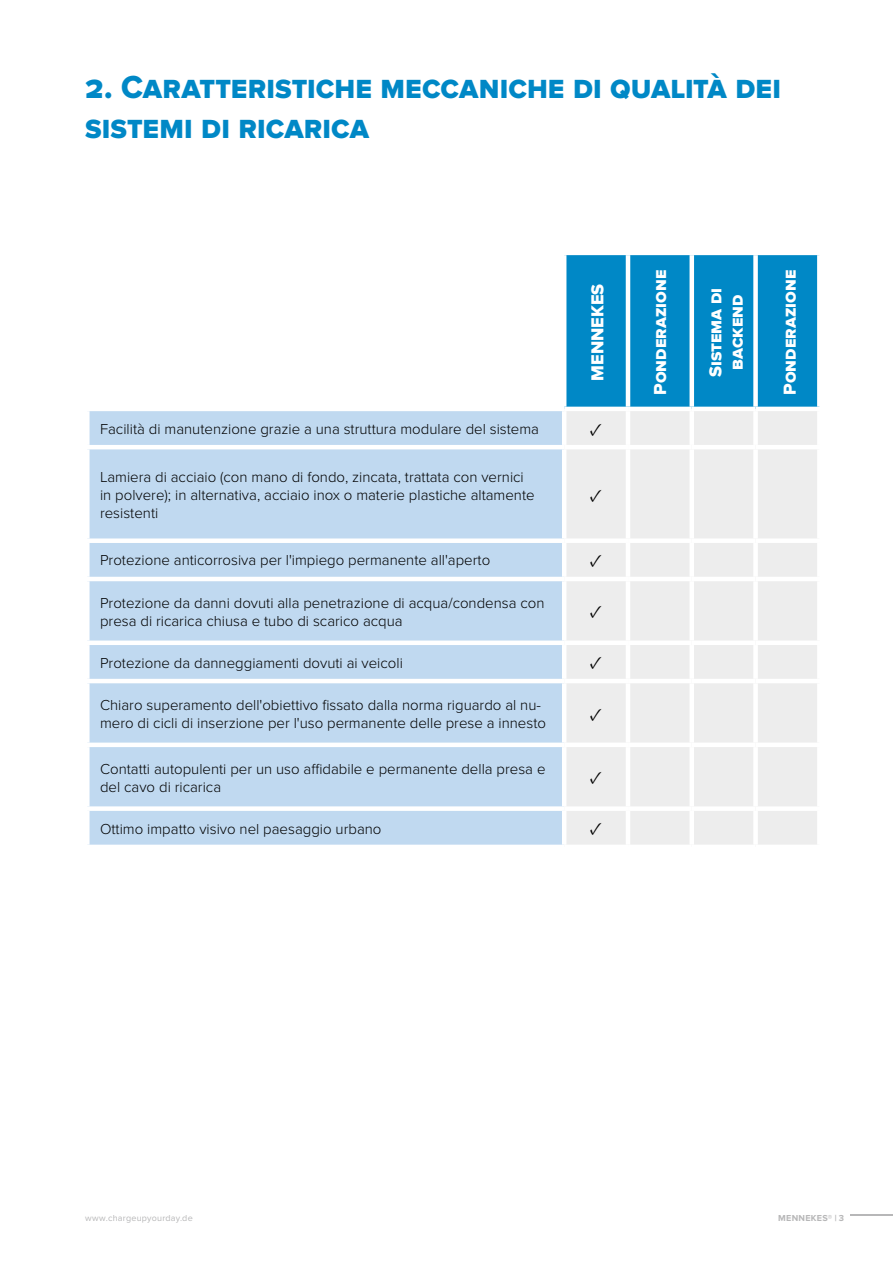
<style>
.page{position:relative;width:893px;height:1263px;background:#fff}
.page>*{position:absolute;margin:0;border:0;box-sizing:border-box;transform-origin:0 0}
.t1{font:33px/39.6px "Proxima Nova S Extrabld";color:#0088c6;scale:.96 1}
.t2{font:18px/21.6px "Proxima Nova S Extrabld";color:#fff;text-align:center}
.t3{font:18px "Minion Pro";color:#000}
.t4{font:300 15px/18px "Proxima Nova";color:#000}
.t5{font:9px "Proxima Nova";letter-spacing:.025em;color:#b7b7b8}
.t6{font:700 9px "Proxima Nova";letter-spacing:.03em;color:#b7b7b8}
</style>
<div class="page">
<hr style="left:850px;top:1215px;width:43px;height:1px;background:#b7b7b8">
<div style="left:566px;top:255px;width:251px;height:152px;background:#0088c6"></div>
<div style="left:90px;top:411px;width:472px;height:434px;background:#c0d9f0"></div>
<div style="left:567px;top:411px;width:250px;height:434px;background:#ededed"></div>
<hr style="left:85px;top:445px;width:479px;height:4px;background:#fff">
<div style="left:85px;top:538px;width:479px;height:5px;background:#fff"></div>
<hr style="left:85px;top:577px;width:479px;height:4px;background:#fff">
<div style="left:85px;top:640px;width:479px;height:5px;background:#fff"></div>
<hr style="left:85px;top:679px;width:479px;height:4px;background:#fff">
<hr style="left:85px;top:743px;width:479px;height:4px;background:#fff">
<div style="left:85px;top:806px;width:479px;height:5px;background:#fff"></div>
<hr style="left:626px;top:255px;width:4px;height:152px;background:#fff">
<div style="left:689px;top:255px;width:5px;height:152px;background:#fff"></div>
<div style="left:753px;top:255px;width:5px;height:152px;background:#fff"></div>
<hr style="left:626px;top:411px;width:4px;height:34px;background:#fff">
<div style="left:689px;top:411px;width:5px;height:34px;background:#fff"></div>
<div style="left:753px;top:411px;width:5px;height:34px;background:#fff"></div>
<hr style="left:626px;top:449px;width:4px;height:89px;background:#fff">
<div style="left:689px;top:449px;width:5px;height:89px;background:#fff"></div>
<div style="left:753px;top:449px;width:5px;height:89px;background:#fff"></div>
<hr style="left:626px;top:543px;width:4px;height:34px;background:#fff">
<div style="left:689px;top:543px;width:5px;height:34px;background:#fff"></div>
<div style="left:753px;top:543px;width:5px;height:34px;background:#fff"></div>
<hr style="left:626px;top:581px;width:4px;height:59px;background:#fff">
<div style="left:689px;top:581px;width:5px;height:59px;background:#fff"></div>
<div style="left:753px;top:581px;width:5px;height:59px;background:#fff"></div>
<hr style="left:626px;top:645px;width:4px;height:34px;background:#fff">
<div style="left:689px;top:645px;width:5px;height:34px;background:#fff"></div>
<div style="left:753px;top:645px;width:5px;height:34px;background:#fff"></div>
<hr style="left:626px;top:683px;width:4px;height:60px;background:#fff">
<div style="left:689px;top:683px;width:5px;height:60px;background:#fff"></div>
<div style="left:753px;top:683px;width:5px;height:60px;background:#fff"></div>
<hr style="left:626px;top:747px;width:4px;height:59px;background:#fff">
<hr style="left:626px;top:811px;width:4px;height:34px;background:#fff">
<div style="left:689px;top:747px;width:5px;height:59px;background:#fff"></div>
<div style="left:689px;top:811px;width:5px;height:34px;background:#fff"></div>
<div style="left:753px;top:747px;width:5px;height:59px;background:#fff"></div>
<div style="left:753px;top:811px;width:5px;height:34px;background:#fff"></div>
<hr style="left:564px;top:445px;width:64px;height:4px;background:#fff">
<hr style="left:628px;top:445px;width:64px;height:4px;background:#fff">
<hr style="left:692px;top:445px;width:64px;height:4px;background:#fff">
<hr style="left:756px;top:445px;width:66px;height:4px;background:#fff">
<div style="left:564px;top:538px;width:64px;height:5px;background:#fff"></div>
<div style="left:628px;top:538px;width:64px;height:5px;background:#fff"></div>
<div style="left:692px;top:538px;width:64px;height:5px;background:#fff"></div>
<div style="left:756px;top:538px;width:66px;height:5px;background:#fff"></div>
<hr style="left:564px;top:577px;width:64px;height:4px;background:#fff">
<hr style="left:628px;top:577px;width:64px;height:4px;background:#fff">
<hr style="left:692px;top:577px;width:64px;height:4px;background:#fff">
<hr style="left:756px;top:577px;width:66px;height:4px;background:#fff">
<div style="left:564px;top:640px;width:64px;height:5px;background:#fff"></div>
<div style="left:628px;top:640px;width:64px;height:5px;background:#fff"></div>
<div style="left:692px;top:640px;width:64px;height:5px;background:#fff"></div>
<div style="left:756px;top:640px;width:66px;height:5px;background:#fff"></div>
<hr style="left:564px;top:679px;width:64px;height:4px;background:#fff">
<hr style="left:628px;top:679px;width:64px;height:4px;background:#fff">
<hr style="left:692px;top:679px;width:64px;height:4px;background:#fff">
<hr style="left:756px;top:679px;width:66px;height:4px;background:#fff">
<hr style="left:564px;top:743px;width:64px;height:4px;background:#fff">
<hr style="left:628px;top:743px;width:64px;height:4px;background:#fff">
<hr style="left:692px;top:743px;width:64px;height:4px;background:#fff">
<hr style="left:756px;top:743px;width:66px;height:4px;background:#fff">
<div style="left:564px;top:806px;width:64px;height:5px;background:#fff"></div>
<div style="left:628px;top:806px;width:64px;height:5px;background:#fff"></div>
<div style="left:692px;top:806px;width:64px;height:5px;background:#fff"></div>
<div style="left:756px;top:806px;width:66px;height:5px;background:#fff"></div>
<h1 class="t1" style="left:85px;top:70px;width:726px">2. Caratteristiche meccaniche di qualità dei sistemi di ricarica</h1>
<p class="t2" style="left:588px;top:381px;width:98px;rotate:-90deg">MENNEKES</p>
<p class="t4" style="left:100px;top:420px;width:441px">Facilità di manutenzione grazie a una struttura modulare del sistema</p>
<p class="t3" style="left:590px;top:417px;width:14px">✓</p>
<p class="t4" style="left:100px;top:468px;width:436px">Lamiera di acciaio (con mano di fondo, zincata, trattata con vernici in polvere); in alternativa, acciaio inox o materie plastiche altamente resistenti</p>
<p class="t3" style="left:590px;top:483px;width:14px">✓</p>
<p class="t4" style="left:100px;top:552px;width:392px">Protezione anticorrosiva per l'impiego permanente all'aperto</p>
<p class="t3" style="left:590px;top:549px;width:14px">✓</p>
<p class="t4" style="left:100px;top:594px;width:446px">Protezione da danni dovuti alla penetrazione di acqua/condensa con presa di ricarica chiusa e tubo di scarico acqua</p>
<p class="t3" style="left:590px;top:600px;width:14px">✓</p>
<p class="t4" style="left:100px;top:654px;width:304px">Protezione da danneggiamenti dovuti ai veicoli</p>
<p class="t3" style="left:590px;top:651px;width:14px">✓</p>
<p class="t4" style="left:100px;top:696px;width:447px">Chiaro superamento dell'obiettivo fissato dalla norma riguardo al nu&shy;mero di cicli di inserzione per l'uso permanente delle prese a innesto</p>
<p class="t3" style="left:590px;top:702px;width:14px">✓</p>
<p class="t4" style="left:100px;top:760px;width:447px">Contatti autopulenti per un uso affidabile e permanente della presa e del cavo di ricarica</p>
<p class="t3" style="left:590px;top:765px;width:14px">✓</p>
<p class="t4" style="left:100px;top:820px;width:283px">Ottimo impatto visivo nel paesaggio urbano</p>
<p class="t3" style="left:590px;top:816px;width:14px">✓</p>
<p class="t2" style="left:650px;top:395px;width:126px;rotate:-90deg">Ponderazione</p>
<p class="t2" style="left:780px;top:395px;width:126px;rotate:-90deg">Ponderazione</p>
<p class="t2" style="left:706px;top:377px;width:91px;rotate:-90deg">Sistema di backend</p>
<p class="t5" style="left:85px;top:1213px;width:109px">www.chargeupyourday.de</p>
<p class="t6" style="left:778px;top:1213px;width:68px">MENNEKES® | 3</p>
</div>
